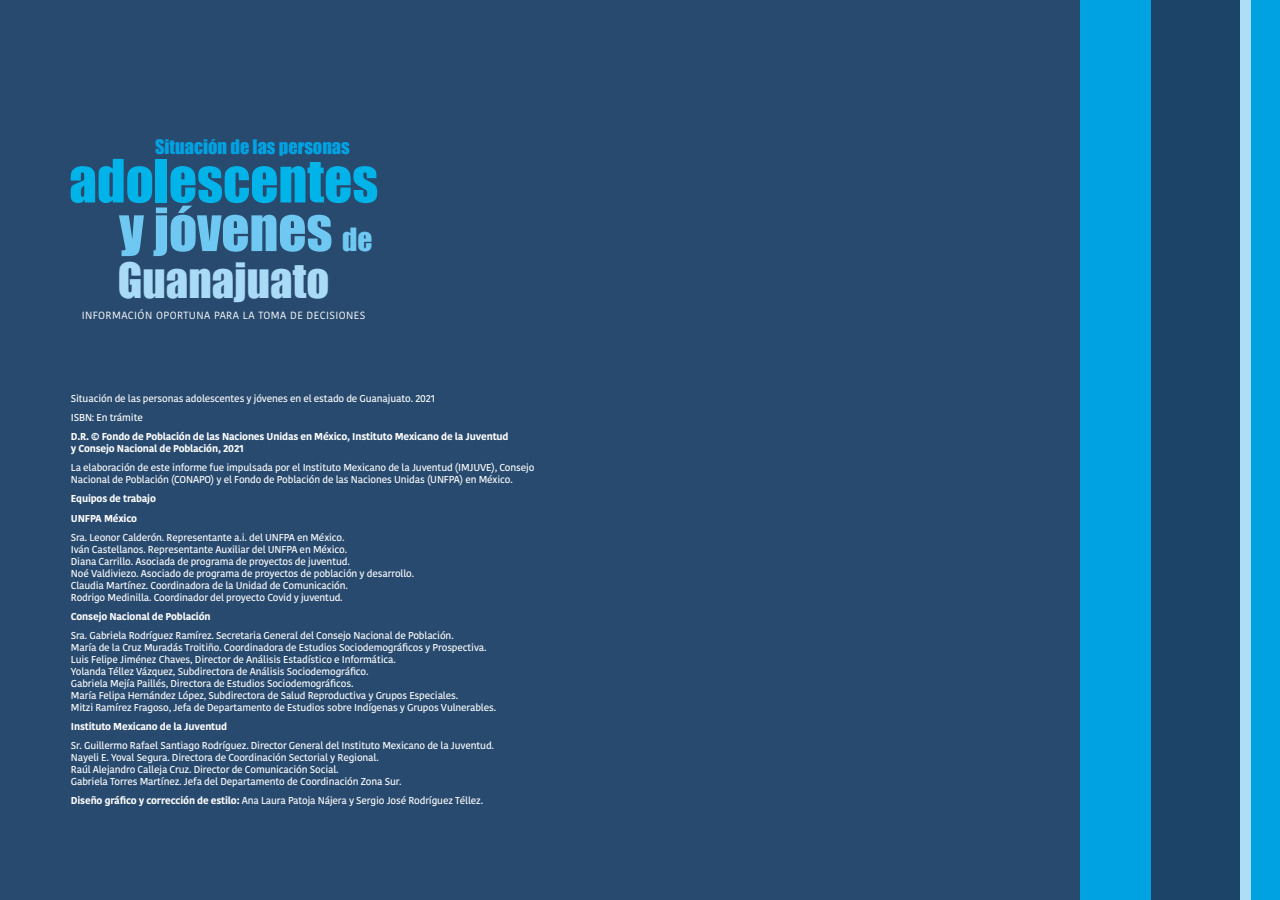
<style>
.page{position:relative;width:1280px;height:900px;background:#284a6e}
.page>*{position:absolute;margin:0;border:0;box-sizing:border-box;transform-origin:0 0}
.t1{font:55.12px "Impact";color:#00b4ea}
.t2{font:55.12px "Impact";color:#6fc8f1}
.t3{font:44.75px "Impact";color:#a9dbf7}
.t4{font:18.38px "Impact";color:#00a2e2}
.t5{font:10.38px "Kohinoor Bangla";letter-spacing:.04em;color:#fff}
.t6{font:500 10px/12px "Kohinoor Bangla";letter-spacing:-.015em;color:#fff}
.t7{font:700 10px/12px "Kohinoor Bangla";letter-spacing:-.015em;color:#fff}
.s1{font-size:29.38px}
.s2{font-weight:700}
</style>
<div class="page">
<div style="left:1081px;top:0;width:199px;height:900px;background:#00a2e2"></div>
<div style="left:1152px;top:0;width:88px;height:900px;background:#1b4468"></div>
<div style="left:1240px;top:0;width:11px;height:900px;background:#aeddf7"></div>
<h3 class="t4" style="left:155px;top:133px;width:196px">Situación de las personas</h3>
<h1 class="t1" style="left:69px;top:138px;width:311px">adolescentes</h1>
<h1 class="t2" style="left:119px;top:187px;width:255px">y jóvenes <span class="s1">de</span></h1>
<h2 class="t3" style="left:118px;top:245px;width:213px">Guanajuato</h2>
<p class="t5" style="left:82px;top:308px;width:285px">INFORMACIÓN OPORTUNA PARA LA TOMA DE DECISIONES</p>
<p class="t6" style="left:71px;top:389px;width:366px;line-height:19.1px">Situación de las personas adolescentes y jóvenes en el estado de Guanajuato. 2021<br>ISBN: En trámite</p>
<p class="t7" style="left:71px;top:430px;width:439px">D.R. © Fondo de Población de las Naciones Unidas en México, Instituto Mexicano de la Juventud y Consejo Nacional de Población, 2021</p>
<p class="t6" style="left:71px;top:462px;width:465px">La elaboración de este informe fue impulsada por el Instituto Mexicano de la Juventud (IMJUVE), Consejo<br>Nacional de Población (CONAPO) y el Fondo de Población de las Naciones Unidas (UNFPA) en México.</p>
<p class="t7" style="left:71px;top:489px;width:87px;line-height:19.1px">Equipos de trabajo<br>UNFPA México</p>
<p class="t6" style="left:71px;top:531px;width:345px">Sra. Leonor Calderón. Representante a.i. del UNFPA en México.<br>Iván Castellanos. Representante Auxiliar del UNFPA en México.<br>Diana Carrillo. Asociada de programa de proyectos de juventud.<br>Noé Valdiviezo. Asociado de programa de proyectos de población y desarrollo.<br>Claudia Martínez. Coordinadora de la Unidad de Comunicación.<br>Rodrigo Medinilla. Coordinador del proyecto Covid y juventud.</p>
<p class="t7" style="left:71px;top:610px;width:141px">Consejo Nacional de Población</p>
<p class="t6" style="left:71px;top:629px;width:427px">Sra. Gabriela Rodríguez Ramírez. Secretaria General del Consejo Nacional de Población.<br>María de la Cruz Muradás Troitiño. Coordinadora de Estudios Sociodemográficos y Prospectiva.<br>Luis Felipe Jiménez Chaves, Director de Análisis Estadístico e Informática.<br>Yolanda Téllez Vázquez, Subdirectora de Análisis Sociodemográfico.<br>Gabriela Mejía Paillés, Directora de Estudios Sociodemográficos.<br>María Felipa Hernández López, Subdirectora de Salud Reproductiva y Grupos Especiales.<br>Mitzi Ramírez Fragoso, Jefa de Departamento de Estudios sobre Indígenas y Grupos Vulnerables.</p>
<p class="t7" style="left:71px;top:720px;width:158px">Instituto Mexicano de la Juventud</p>
<p class="t6" style="left:71px;top:739px;width:425px">Sr. Guillermo Rafael Santiago Rodríguez. Director General del Instituto Mexicano de la Juventud.<br>Nayeli E. Yoval Segura. Directora de Coordinación Sectorial y Regional.<br>Raúl Alejandro Calleja Cruz. Director de Comunicación Social.<br>Gabriela Torres Martínez. Jefa del Departamento de Coordinación Zona Sur.</p>
<p class="t6" style="left:71px;top:794px;width:414px"><span class="s2">Diseño gráfico y corrección de estilo:</span> Ana Laura Patoja Nájera y Sergio José Rodríguez Téllez.</p>
</div>
